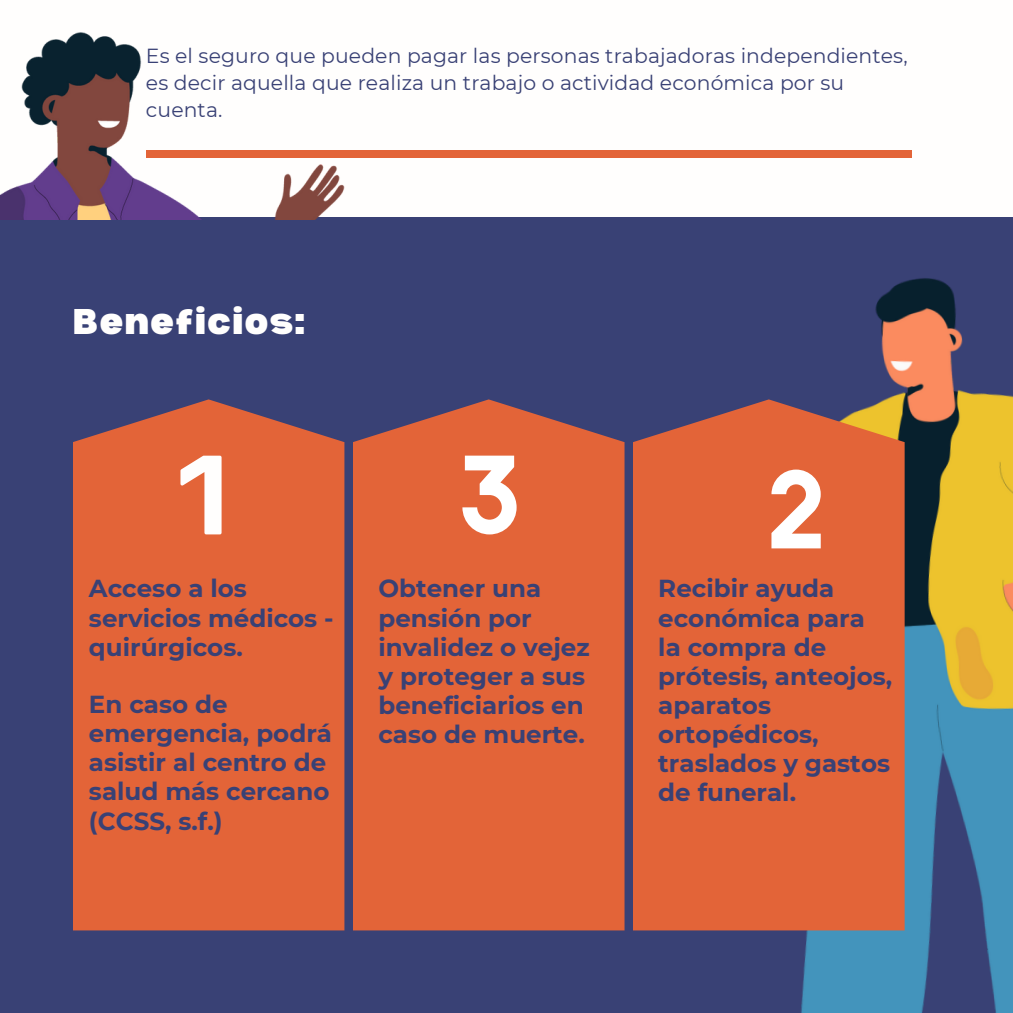
<style>
.page{position:relative;width:1013px;height:1013px;background:#fff}
.page>*{position:absolute;margin:0;border:0;box-sizing:border-box;transform-origin:0 0}
.t1{font:900 35px "Bernoru";letter-spacing:.03em;color:#fffefd}
.t2{font:700 24.5px/29px "Montserrat";color:#394175}
.t3{font:20.38px/27.2px "Montserrat";letter-spacing:.005em;color:#394175}
</style>
<div class="page">
<div style="left:0;top:0;width:1012px;height:1012px;background:#394175"></div>
<div style="left:0;top:0;width:1012px;height:217px;background:#fffefd"></div>
<img style="left:682px;top:278px;width:330px;height:734px">
<div style="left:146px;top:150px;width:765px;height:7px;background:#e36438"></div>
<img style="left:0;top:32px;width:423px;height:187px">
<div style="left:353px;top:399px;width:271px;height:531px;background:#e36438"></div>
<div style="left:633px;top:399px;width:271px;height:531px;background:#e36438"></div>
<div style="left:73px;top:399px;width:271px;height:531px;background:#e36438"></div>
<svg style="left:180px;top:455px;width:41px;height:79px"></svg>
<svg style="left:771px;top:469px;width:49px;height:79px"></svg>
<svg style="left:462px;top:455px;width:54px;height:79px"></svg>
<p class="t3" style="left:146px;top:42px;width:763px">Es el seguro que pueden pagar las personas trabajadoras independientes, es decir aquella que realiza un trabajo o actividad económica por su cuenta.</p>
<p class="t1" style="left:73px;top:301px;width:234px">Beneficios:</p>
<p class="t2" style="left:89px;top:574px;width:246px">Acceso a los servicios médicos - quirúrgicos.</p>
<p class="t2" style="left:89px;top:690px;width:244px">En caso de emergencia, podrá asistir al centro de salud más cercano (CCSS, s.f.)</p>
<p class="t2" style="left:378px;top:574px;width:213px">Obtener una pensión por invalidez o vejez y proteger a sus beneficiarios en caso de muerte.</p>
<p class="t2" style="left:658px;top:574px;width:235px">Recibir ayuda económica para la compra de prótesis, anteojos, aparatos ortopédicos, traslados y gastos de funeral.</p>
</div>
